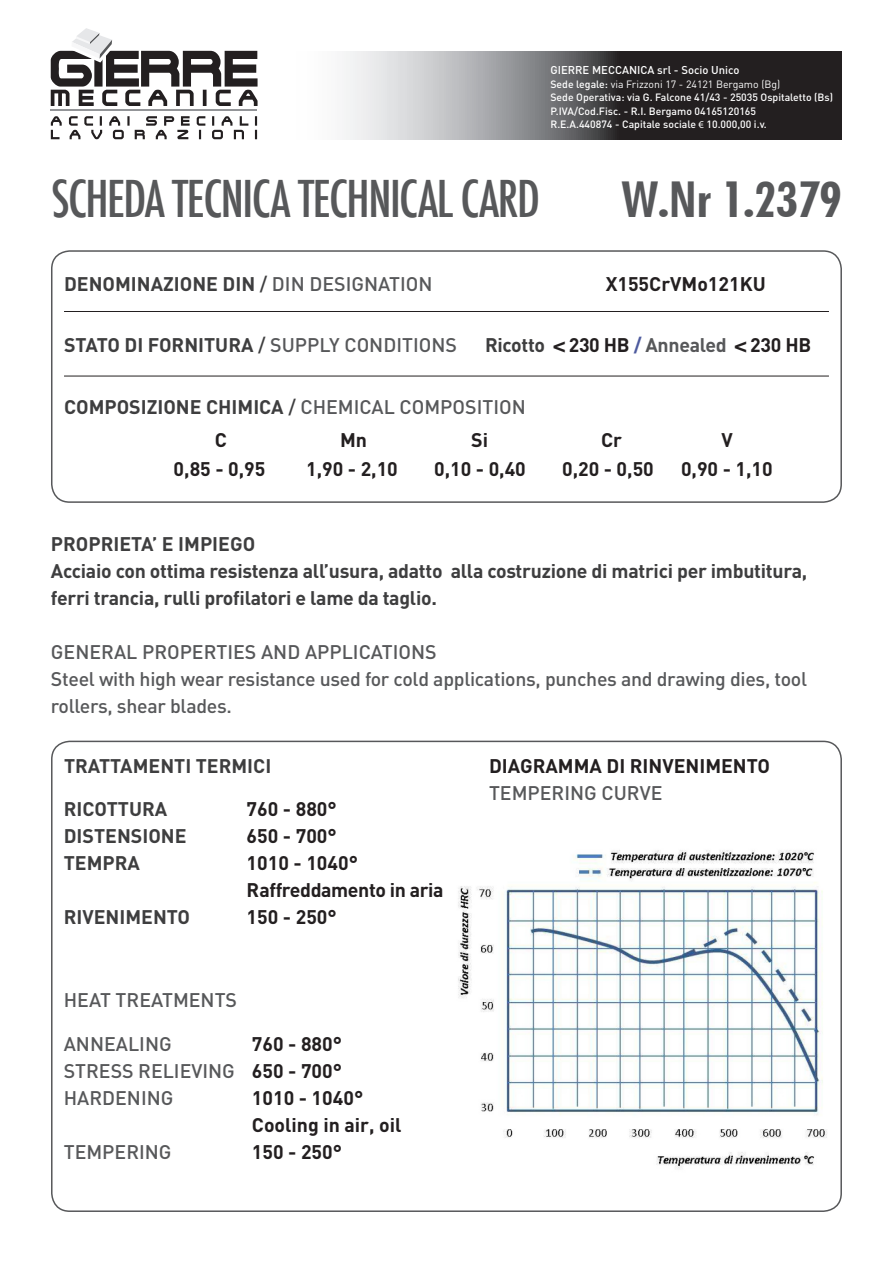
<style>
.page{position:relative;width:893px;height:1263px;background:#fff}
.page>*{position:absolute;margin:0;border:0;box-sizing:border-box;transform-origin:0 0}
.t1{font:500 condensed 49.5px "Futura";letter-spacing:-.03em;color:#57585a}
.t2{font:700 49.5px "Futuri Condensed SW";color:#57585a}
.t3{font:700 19.5px/27px "DIN";letter-spacing:-.015em;color:#3e3e3f}
.t4{font:700 19.5px "DIN";color:#231f20}
.t5{font:500 19.5px/27px "DIN";color:#57585a}
.t6{font:700 19.5px "DIN";letter-spacing:-.02em;color:#231f20}
.t7{font:500 11.25px "DIN";color:#fff}
.t8{font:500 10.5px "DIN";color:#fff}
.t9{font:10.5px "DIN";color:#fff}
.s1{font-weight:500}
.s2{font-family:"Myriad Pro";font-weight:400}
.s3{font-weight:500;color:#57585a}
.s4{color:#3e3e3f}
.s5{font-family:"Helvetica"}
.s6{color:#4d5a9e}
.s7{color:#57585a}
</style>
<div class="page">
<img style="left:458px;top:850px;width:369px;height:319px">
<svg style="left:51px;top:116px;width:206px;height:23px"></svg>
<hr style="left:51px;top:109px;width:206px;height:2px;background:#939598">
<svg style="left:51px;top:28px;width:207px;height:78px"></svg>
<svg style="left:344px;top:51px;width:498px;height:88px;background:#69686a"></svg>
<hr style="left:64px;top:311px;width:765px;height:1px;background:#231f20">
<hr style="left:64px;top:376px;width:765px;height:1px;background:#231f20">
<div style="left:51px;top:250px;width:791px;height:253px;border:2px solid #57585a;border-radius:18px"></div>
<p class="t7" style="left:550px;top:63px;width:191px">GIERRE MECCANICA srl - Socio Unico</p>
<p class="t9" style="left:550px;top:77px;width:231px"><span class="s1">Sede legale:</span> via Frizzoni 17 - 24121 Bergamo (Bg)</p>
<p class="t8" style="left:550px;top:91px;width:284px">Sede Operativa: via G. Falcone 41/43 - 25035 Ospitaletto (Bs)</p>
<p class="t8" style="left:550px;top:104px;width:207px">P.IVA/Cod.Fisc. - R.I. Bergamo 04165120165</p>
<p class="t8" style="left:550px;top:118px;width:218px">R.E.A.440874 - Capitale sociale <span class="s2">€</span> 10.000,00 i.v.</p>
<p class="t1" style="left:51px;top:167px;width:491px">SCHEDA TECNICA TECHNICAL CARD</p>
<p class="t2" style="left:622px;top:167px;width:221px">W.Nr 1.2379</p>
<p class="t3" style="left:64px;top:269px;width:370px">DENOMINAZIONE DIN <span class="s1">/</span> <span class="s3">DIN DESIGNATION</span></p>
<p class="t4" style="left:606px;top:271px;width:161px">X155CrVMo121KU</p>
<p class="t3" style="left:64px;top:331px;width:394px">STATO DI FORNITURA <span class="s1">/</span> <span class="s3">SUPPLY CONDITIONS</span></p>
<p class="t4" style="left:485px;top:332px;width:328px"><span class="s4">Ricotto</span> <span class="s5">&lt;</span> 230 HB <span class="s6">/</span> <span class="s7">Annealed</span> <span class="s5">&lt;</span> 230 HB</p>
<p class="t3" style="left:64px;top:393px;width:463px">COMPOSIZIONE CHIMICA <span class="s1">/</span> <span class="s3">CHEMICAL COMPOSITION</span></p>
<p class="t4" style="left:215px;top:427px;width:14px">C</p>
<p class="t4" style="left:340px;top:427px;width:28px">Mn</p>
<p class="t4" style="left:471px;top:427px;width:18px">Si</p>
<p class="t4" style="left:601px;top:427px;width:22px">Cr</p>
<p class="t4" style="left:722px;top:427px;width:13px">V</p>
<p class="t4" style="left:174px;top:456px;width:93px">0,85 - 0,95</p>
<p class="t4" style="left:306px;top:456px;width:93px">1,90 - 2,10</p>
<p class="t4" style="left:434px;top:456px;width:93px">0,10 - 0,40</p>
<p class="t4" style="left:562px;top:456px;width:93px">0,20 - 0,50</p>
<p class="t4" style="left:681px;top:456px;width:93px">0,90 - 1,10</p>
<p class="t3" style="left:51px;top:529px;width:206px">PROPRIETA’ E IMPIEGO</p>
<p class="t3" style="left:51px;top:556px;width:758px">Acciaio con ottima resistenza all’usura, adatto alla costruzione di matrici per imbutitura, ferri trancia, rulli profilatori e lame da taglio.</p>
<p class="t5" style="left:51px;top:638px;width:387px">GENERAL PROPERTIES AND APPLICATIONS</p>
<p class="t5" style="left:51px;top:665px;width:758px">Steel with high wear resistance used for cold applications, punches and drawing dies, tool rollers, shear blades.</p>
<p class="t3" style="left:64px;top:752px;width:209px">TRATTAMENTI TERMICI</p>
<p class="t3" style="left:64px;top:794px;width:105px">RICOTTURA</p>
<p class="t3" style="left:64px;top:821px;width:124px">DISTENSIONE</p>
<p class="t3" style="left:64px;top:848px;width:78px">TEMPRA</p>
<p class="t3" style="left:64px;top:902px;width:128px">RIVENIMENTO</p>
<p class="t4" style="left:247px;top:796px;width:92px">760 - 880°</p>
<p class="t4" style="left:247px;top:823px;width:92px">650 - 700°</p>
<p class="t4" style="left:247px;top:850px;width:113px">1010 - 1040°</p>
<p class="t6" style="left:247px;top:877px;width:198px">Raffreddamento in aria</p>
<p class="t4" style="left:247px;top:904px;width:92px">150 - 250°</p>
<p class="t5" style="left:64px;top:986px;width:175px">HEAT TREATMENTS</p>
<p class="t5" style="left:64px;top:1030px;width:109px">ANNEALING</p>
<p class="t5" style="left:64px;top:1057px;width:173px">STRESS RELIEVING</p>
<p class="t5" style="left:64px;top:1084px;width:111px">HARDENING</p>
<p class="t5" style="left:64px;top:1138px;width:109px">TEMPERING</p>
<p class="t4" style="left:252px;top:1031px;width:92px">760 - 880°</p>
<p class="t4" style="left:252px;top:1058px;width:92px">650 - 700°</p>
<p class="t4" style="left:252px;top:1085px;width:113px">1010 - 1040°</p>
<p class="t4" style="left:252px;top:1112px;width:151px">Cooling in air, oil</p>
<p class="t4" style="left:252px;top:1139px;width:92px">150 - 250°</p>
<p class="t4" style="left:489px;top:753px;width:283px">DIAGRAMMA DI RINVENIMENTO</p>
<p class="t5" style="left:489px;top:779px;width:175px">TEMPERING CURVE</p>
</div>
